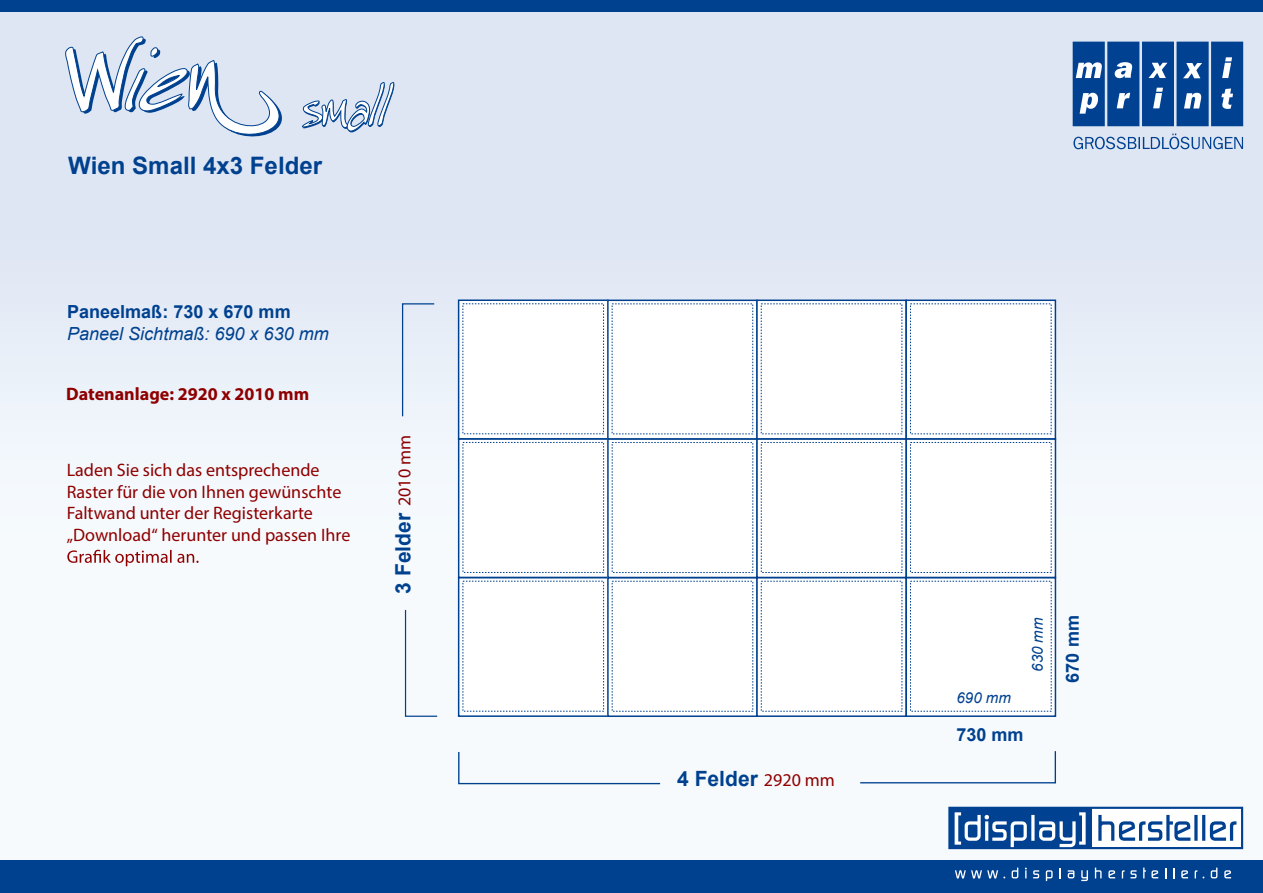
<style>
.page{position:relative;width:1263px;height:893px;background:#fff}
.page>*{position:absolute;margin:0;border:0;box-sizing:border-box;transform-origin:0 0}
.t1{font:700 24px "Arial";color:#00418f}
.t2{font:700 21px "Arial";color:#00418f}
.t3{font:18px/21.6px "Myriad Pro";color:#8e0000}
.t4{font:700 18px "Arial";color:#00418f}
.t5{font:italic 18px "Arial";color:#00418f}
.t6{font:700 18px "Myriad Pro";color:#8e0000}
.t7{font:italic 15px "Arial";color:#00418f}
.s1{font-family:"Myriad Pro";font-weight:400;font-size:18px;color:#8e0000}
</style>
<div class="page">
<img style="left:0;top:11px;width:1263px;height:839px">
<svg style="left:948px;top:807px;width:295px;height:42px"></svg>
<svg style="left:1073px;top:42px;width:170px;height:107px;background:#4977b1"></svg>
<div style="left:0;top:859px;width:1263px;height:34px;background:#00418f"></div>
<div style="left:0;top:0;width:1263px;height:11px;background:#00418f"></div>
<svg style="left:955px;top:868px;width:106px;height:13px"></svg>
<svg style="left:1068px;top:870px;width:20px;height:11px"></svg>
<svg style="left:1095px;top:868px;width:94px;height:10px"></svg>
<svg style="left:1195px;top:868px;width:37px;height:10px"></svg>
<svg style="left:461px;top:580px;width:145px;height:134px"></svg>
<div style="left:458px;top:577px;width:151px;height:140px;border:2px solid #00418f"></div>
<div style="left:463px;top:581px;width:141px;height:130px;background:#fff"></div>
<div style="left:459px;top:439px;width:149px;height:138px;background:linear-gradient(to right,#fcfdfd,#fcfdfe)"></div>
<div style="left:458px;top:438px;width:151px;height:140px;border:2px solid #00418f"></div>
<div style="left:463px;top:442px;width:141px;height:130px;background:#fff"></div>
<svg style="left:461px;top:302px;width:144px;height:134px"></svg>
<div style="left:458px;top:299px;width:150px;height:140px;border:2px solid #00418f"></div>
<div style="left:463px;top:304px;width:140px;height:130px;background:#fff"></div>
<svg style="left:610px;top:580px;width:145px;height:134px"></svg>
<div style="left:607px;top:577px;width:151px;height:140px;border:2px solid #00418f"></div>
<div style="left:612px;top:581px;width:141px;height:130px;background:#fff"></div>
<div style="left:608px;top:439px;width:149px;height:138px;background:linear-gradient(to right,#fdfefe,#fdfefe)"></div>
<div style="left:607px;top:438px;width:151px;height:140px;border:2px solid #00418f"></div>
<div style="left:612px;top:442px;width:141px;height:130px;background:#fff"></div>
<svg style="left:610px;top:303px;width:145px;height:134px"></svg>
<div style="left:607px;top:300px;width:151px;height:140px;border:2px solid #00418f"></div>
<div style="left:612px;top:304px;width:141px;height:130px;background:#fff"></div>
<svg style="left:759px;top:580px;width:145px;height:134px"></svg>
<div style="left:756px;top:577px;width:151px;height:140px;border:2px solid #00418f"></div>
<div style="left:761px;top:581px;width:141px;height:130px;background:#fff"></div>
<div style="left:757px;top:439px;width:149px;height:138px;background:linear-gradient(to right,#fefeff,#fefeff)"></div>
<div style="left:756px;top:438px;width:151px;height:140px;border:2px solid #00418f"></div>
<div style="left:761px;top:442px;width:141px;height:130px;background:#fff"></div>
<svg style="left:759px;top:303px;width:145px;height:134px"></svg>
<div style="left:756px;top:300px;width:151px;height:140px;border:2px solid #00418f"></div>
<div style="left:761px;top:304px;width:141px;height:130px;background:#fff"></div>
<svg style="left:908px;top:580px;width:145px;height:134px"></svg>
<div style="left:905px;top:577px;width:151px;height:140px;border:2px solid #00418f"></div>
<div style="left:910px;top:581px;width:141px;height:130px;background:#fff"></div>
<div style="left:906px;top:439px;width:149px;height:138px;background:#fff"></div>
<div style="left:905px;top:438px;width:151px;height:140px;border:2px solid #00418f"></div>
<svg style="left:908px;top:303px;width:145px;height:134px"></svg>
<div style="left:905px;top:300px;width:151px;height:140px;border:2px solid #00418f"></div>
<div style="left:910px;top:304px;width:141px;height:130px;background:#fff"></div>
<svg style="left:65px;top:36px;width:329px;height:117px;background:#cfdaeb"></svg>
<svg style="left:67px;top:550px;width:132px;height:16px"></svg>
<svg style="left:404px;top:609px;width:34px;height:108px"></svg>
<svg style="left:401px;top:303px;width:34px;height:115px;background:#dee7f3"></svg>
<svg style="left:859px;top:750px;width:198px;height:34px"></svg>
<svg style="left:457px;top:751px;width:204px;height:34px"></svg>
<h1 class="t1" style="left:68px;top:149px;width:255px">Wien Small 4x3 Felder</h1>
<p class="t4" style="left:67px;top:300px;width:225px">Paneelmaß: 730 x 670 mm</p>
<p class="t5" style="left:67px;top:322px;width:263px">Paneel Sichtmaß: 690 x 630 mm</p>
<p class="t6" style="left:66px;top:382px;width:245px">Datenanlage: 2920 x 2010 mm</p>
<p class="t3" style="left:67px;top:459px;width:285px">Laden Sie sich das entsprechende Raster für die von Ihnen gewünschte Faltwand unter der Registerkarte „Download“ herunter und passen Ihre</p>
<p class="t3" style="left:393px;top:506px;width:72px;rotate:-90deg">2010 mm</p>
<p class="t2" style="left:389px;top:594px;width:83px;rotate:-90deg">3 Felder</p>
<p class="t2" style="left:677px;top:764px;width:159px">4 Felder <span class="s1">2920 mm</span></p>
<p class="t7" style="left:957px;top:688px;width:56px">690 mm</p>
<p class="t7" style="left:1028px;top:672px;width:56px;rotate:-90deg">630 mm</p>
<p class="t4" style="left:956px;top:722px;width:69px">730 mm</p>
<p class="t4" style="left:1060px;top:683px;width:69px;rotate:-90deg">670 mm</p>
</div>
